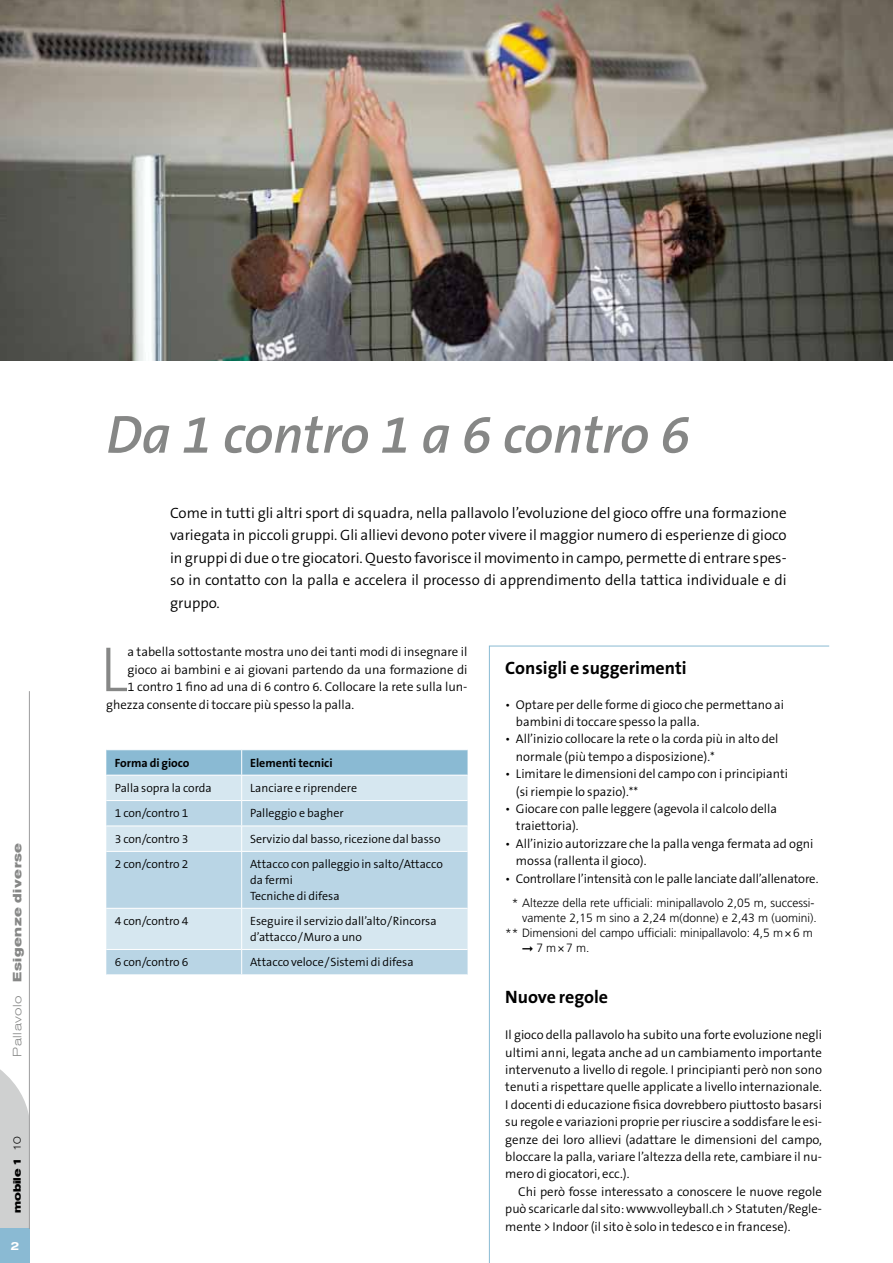
<style>
.page{position:relative;width:893px;height:1263px;background:#fff}
.page>*{position:absolute;margin:0;border:0;box-sizing:border-box;transform-origin:0 0}
.t1{font:300 64.35px "The Sans B3";color:#868786}
.t2{font:italic 600 54px "The Sans B6";letter-spacing:-.015em;color:#868786}
.t3{font:700 18px "The Sans B7";color:#000}
.t4{font:300 15px/22.5px "The Sans B4";color:#000;text-align:justify}
.t5{font:300 12.75px/17.4px "The Sans B4";color:#000}
.t6{font:300 12px/15.8px "The Sans B4";color:#000}
.t7{font:300 12px "Frutiger LT";color:#000}
.t8{font:700 12px "The Sans B7";color:#000}
.t9{font:700 expanded 12px "Akzidenz Grotesk BE";letter-spacing:.05em;color:#868786}
.t10{font:500 expanded 12px "Akzidenz Grotesk BE";color:#fff}
.t11{font:700 expanded 10.5px "Akzidenz Grotesk BE";color:#000}
.s1{font-weight:300}
</style>
<div class="page">
<svg style="left:0;top:1061px;width:29px;height:168px;background:#d5d6d6"></svg>
<div style="left:0;top:1229px;width:30px;height:34px;background:#8abad3"></div>
<img style="left:0;top:0;width:893px;height:360px">
<svg style="left:489px;top:645px;width:341px;height:618px"></svg>
<hr style="left:29px;top:691px;width:1px;height:538px;background:#9c9c9d">
<svg style="left:106px;top:852px;width:362px;height:122px;background:#c2dbe8"></svg>
<svg style="left:106px;top:750px;width:362px;height:101px;background:#bed8e6"></svg>
<hr style="left:241px;top:852px;width:1px;height:56px;background:#fff">
<hr style="left:106px;top:908px;width:136px;height:1px;background:#fff">
<hr style="left:242px;top:908px;width:226px;height:1px;background:#fff">
<hr style="left:241px;top:909px;width:1px;height:40px;background:#fff">
<hr style="left:106px;top:949px;width:136px;height:1px;background:#fff">
<hr style="left:242px;top:949px;width:226px;height:1px;background:#fff">
<svg style="left:241px;top:950px;width:1px;height:24px"></svg>
<p class="t9" style="left:10px;top:1056px;width:215px;rotate:-90deg"><span class="s1">Pallavolo</span> Esigenze diverse</p>
<p class="t11" style="left:11px;top:1213px;width:79px;rotate:-90deg">mobile 1 <span class="s1">10</span></p>
<p class="t10" style="left:10px;top:1239px;width:10px">2</p>
<h2 class="t2" style="left:106px;top:406px;width:585px">Da 1 contro 1 a 6 contro 6</h2>
<p class="t4" style="left:170px;top:502px;width:618px">Come in tutti gli altri sport di squadra, nella pallavolo l’evoluzione del gioco offre una formazione variegata in piccoli gruppi. Gli allievi devono poter vivere il maggior numero di esperienze di gioco in gruppi di due o tre giocatori. Questo favorisce il movimento in campo, permette di entrare spes&shy;so in contatto con la palla e accelera il processo di apprendimento della tattica individuale e di gruppo.</p>
<h1 class="t1" style="left:100px;top:636px;width:29px">L</h1>
<p class="t5" style="left:127px;top:644px;width:342px">a tabella sottostante mostra uno dei tanti modi di insegnare il</p>
<p class="t5" style="left:127px;top:661px;width:342px">gioco ai bambini e ai giovani partendo da una formazione di</p>
<p class="t5" style="left:127px;top:679px;width:342px">1 contro 1 fino ad una di 6 contro 6. Collocare la rete sulla lun-</p>
<p class="t5" style="left:106px;top:696px;width:249px">ghezza consente di toccare più spesso la palla.</p>
<p class="t8" style="left:115px;top:756px;width:76px">Forma di gioco</p>
<p class="t8" style="left:250px;top:756px;width:84px">Elementi tecnici</p>
<p class="t6" style="left:115px;top:781px;width:98px">Palla sopra la corda</p>
<p class="t6" style="left:250px;top:781px;width:108px">Lanciare e riprendere</p>
<p class="t6" style="left:115px;top:806px;width:75px">1 con/contro 1</p>
<p class="t6" style="left:250px;top:806px;width:95px">Palleggio e bagher</p>
<p class="t6" style="left:115px;top:832px;width:75px">3 con/contro 3</p>
<p class="t6" style="left:250px;top:832px;width:192px">Servizio dal basso, ricezione dal basso</p>
<p class="t6" style="left:115px;top:857px;width:75px">2 con/contro 2</p>
<p class="t6" style="left:250px;top:857px;width:194px">Attacco con palleggio in salto/Attacco da fermi<br>Tecniche di difesa</p>
<p class="t6" style="left:115px;top:914px;width:75px">4 con/contro 4</p>
<p class="t6" style="left:250px;top:914px;width:188px">Eseguire il servizio dall’alto/Rincorsa d’attacco/Muro a uno</p>
<p class="t6" style="left:115px;top:955px;width:75px">6 con/contro 6</p>
<p class="t6" style="left:250px;top:955px;width:165px">Attacco veloce/Sistemi di difesa</p>
<h3 class="t3" style="left:505px;top:658px;width:183px">Consigli e suggerimenti</h3>
<p class="t5" style="left:516px;top:696px;width:269px;text-indent:-11px">• Optare per delle forme di gioco che permettano ai bambini di toccare spesso la palla.</p>
<p class="t5" style="left:516px;top:731px;width:264px;text-indent:-11px">• All’inizio collocare la rete o la corda più in alto del normale (più tempo a disposizione).*</p>
<p class="t5" style="left:516px;top:766px;width:274px;text-indent:-11px">• Limitare le dimensioni del campo con i principianti (si riempie lo spazio).**</p>
<p class="t5" style="left:516px;top:801px;width:263px;text-indent:-11px">• Giocare con palle leggere (agevola il calcolo della traiettoria).</p>
<p class="t5" style="left:516px;top:835px;width:299px;text-indent:-11px">• All’inizio autorizzare che la palla venga fermata ad ogni mossa (rallenta il gioco).</p>
<p class="t5" style="left:505px;top:870px;width:315px">• Controllare l’intensità con le palle lanciate dall’allenatore.</p>
<p class="t7" style="left:512px;top:895px;width:304px">* Altezze della rete ufficiali: minipallavolo 2,05 m, successi-</p>
<p class="t7" style="left:522px;top:910px;width:296px">vamente 2,15 m sino a 2,24 m(donne) e 2,43 m (uomini).</p>
<p class="t7" style="left:505px;top:925px;width:309px">** Dimensioni del campo ufficiali: minipallavolo: 4,5 m×6 m</p>
<p class="t7" style="left:522px;top:940px;width:69px">➞ 7 m×7 m.</p>
<h3 class="t3" style="left:505px;top:987px;width:104px">Nuove regole</h3>
<p class="t5" style="left:505px;top:1027px;width:318px;text-align:justify">Il gioco della pallavolo ha subito una forte evoluzione negli ultimi anni, legata anche ad un cambiamento importante intervenuto a livello di regole. I principianti però non sono tenuti a rispettare quelle applicate a livello internazionale.<br>I docenti di educazione fisica dovrebbero piuttosto basarsi su regole e variazioni proprie per riuscire a soddisfare le esi&shy;genze dei loro allievi (adattare le dimensioni del campo, bloccare la palla, variare l’altezza della rete, cambiare il nu&shy;mero di giocatori, ecc.).</p>
<p class="t5" style="left:505px;top:1183px;width:318px;text-align:justify;text-indent:13px">Chi però fosse interessato a conoscere le nuove regole può scaricarle dal sito: www.volleyball.ch &gt; Statuten/Regle&shy;mente &gt; Indoor (il sito è solo in tedesco e in francese).</p>
</div>
